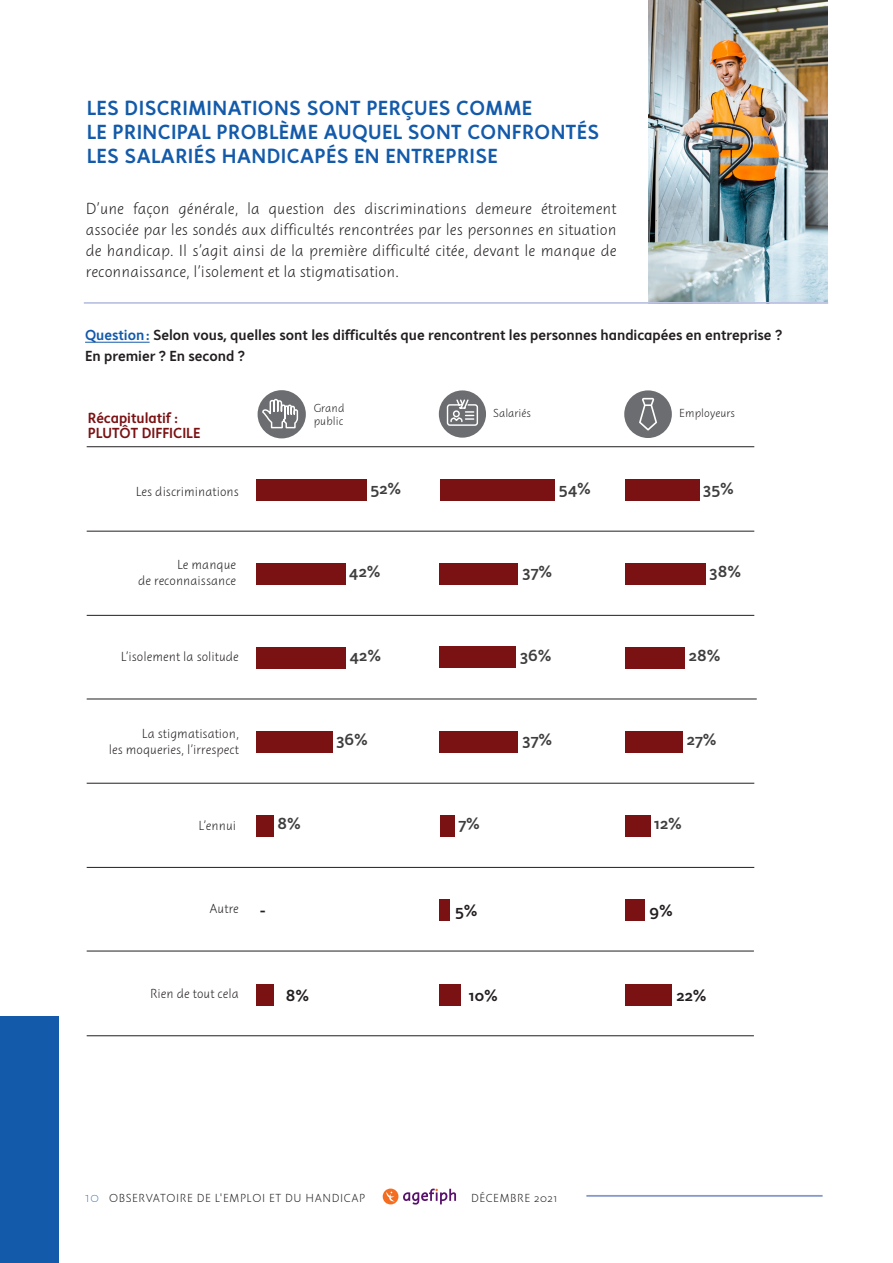
<style>
.page{position:relative;width:893px;height:1263px;background:#fff}
.page>*{position:absolute;margin:0;border:0;box-sizing:border-box;transform-origin:0 0}
.t1{font:21px/24px "Instant W01 4 Slow";letter-spacing:.02em;color:#135aaa}
.t2{font:16.5px/21px "Instant W01 2 Quick";color:#231f20;text-align:justify}
.t3{font:16.5px "Instant W01 4 Slow";letter-spacing:.02em;color:#3e3e3f}
.t4{font:16.5px "Instant W01 4 Slow";color:#231f20}
.t5{font:15px/21px "Instant W01 4 Slow";color:#231f20}
.t6{font:15px/15px "Instant W01 4 Slow";color:#7a1113}
.t7{font:13.5px/15.5px "Instant W01 2 Quick";color:#231f20;text-align:right}
.t8{font:12px "Instant W01 2 Quick";letter-spacing:.05em;color:#231f20}
.t9{font:12px/13.5px "Instant W01 2 Quick";color:#231f20}
.s1{color:#135aaa}
.s2{font-family:"Instant W01 1 Vivid";font-size:15px;color:#135aaa}
</style>
<div class="page">
<img style="left:648px;top:0;width:180px;height:302px">
<hr style="left:84px;top:302px;width:744px;height:2px;background:#bdc5e3">
<hr style="left:85px;top:342px;width:65px;height:1px;background:#135aaa">
<div style="left:256px;top:647px;width:90px;height:21px;background:#7a1113"></div>
<div style="left:440px;top:646px;width:76px;height:21px;background:#7a1113"></div>
<div style="left:625px;top:647px;width:59px;height:21px;background:#7a1113"></div>
<div style="left:256px;top:731px;width:77px;height:21px;background:#7a1113"></div>
<div style="left:440px;top:731px;width:78px;height:21px;background:#7a1113"></div>
<div style="left:625px;top:731px;width:57px;height:21px;background:#7a1113"></div>
<div style="left:256px;top:815px;width:17px;height:21px;background:#7a1113"></div>
<div style="left:440px;top:815px;width:14px;height:21px;background:#7a1113"></div>
<div style="left:625px;top:815px;width:25px;height:21px;background:#7a1113"></div>
<div style="left:440px;top:899px;width:10px;height:21px;background:#7a1113"></div>
<div style="left:625px;top:899px;width:19px;height:21px;background:#7a1113"></div>
<div style="left:256px;top:985px;width:17px;height:21px;background:#7a1113"></div>
<div style="left:440px;top:985px;width:21px;height:21px;background:#7a1113"></div>
<div style="left:625px;top:985px;width:47px;height:21px;background:#7a1113"></div>
<hr style="left:87px;top:783px;width:667px;height:1px;background:#231f20">
<hr style="left:87px;top:531px;width:667px;height:1px;background:#231f20">
<hr style="left:87px;top:446px;width:667px;height:1px;background:#231f20">
<hr style="left:87px;top:867px;width:667px;height:1px;background:#231f20">
<hr style="left:87px;top:615px;width:667px;height:1px;background:#231f20">
<hr style="left:87px;top:951px;width:667px;height:1px;background:#231f20">
<hr style="left:87px;top:699px;width:670px;height:1px;background:#231f20">
<hr style="left:87px;top:1035px;width:667px;height:1px;background:#231f20">
<div style="left:256px;top:480px;width:111px;height:21px;background:#7a1113"></div>
<div style="left:440px;top:480px;width:114px;height:21px;background:#7a1113"></div>
<div style="left:625px;top:480px;width:74px;height:21px;background:#7a1113"></div>
<div style="left:256px;top:563px;width:90px;height:21px;background:#7a1113"></div>
<div style="left:440px;top:563px;width:78px;height:21px;background:#7a1113"></div>
<div style="left:625px;top:563px;width:81px;height:21px;background:#7a1113"></div>
<div style="left:0;top:1017px;width:59px;height:246px;background:#135aaa"></div>
<div style="left:439px;top:390px;width:47px;height:48px;background:#6c6d70;border-radius:50%"></div>
<svg style="left:446px;top:399px;width:32px;height:27px"></svg>
<div style="left:624px;top:390px;width:48px;height:48px;background:#6c6d70;border-radius:50%"></div>
<svg style="left:639px;top:398px;width:18px;height:33px"></svg>
<div style="left:258px;top:390px;width:48px;height:48px;background:#6c6d70;border-radius:50%"></div>
<svg style="left:261px;top:398px;width:38px;height:31px"></svg>
<hr style="left:586px;top:1195px;width:237px;height:2px;background:#8698cd">
<svg style="left:383px;top:1188px;width:73px;height:16px"></svg>
<hr style="left:892px;top:0;width:1px;height:1263px;background:#231f20">
<p class="t1" style="left:87px;top:96px;width:514px">LES DISCRIMINATIONS SONT PERÇUES COMME<br>LE PRINCIPAL PROBLÈME AUQUEL SONT CONFRONTÉS<br>LES SALARIÉS HANDICAPÉS EN ENTREPRISE</p>
<p class="t2" style="left:86px;top:198px;width:532px">D’une façon générale, la question des discriminations demeure étroitement associée par les sondés aux difficultés rencontrées par les personnes en situation de handicap. Il s’agit ainsi de la première difficulté citée, devant le manque de reconnaissance, l’isolement et la stigmatisation.</p>
<p class="t5" style="left:85px;top:324px;width:698px"><span class="s1">Question:</span> Selon vous, quelles sont les difficultés que rencontrent les personnes handicapées en entreprise ?<br>En premier ? En second ?</p>
<p class="t6" style="left:88px;top:410px;width:114px">Récapitulatif :<br>PLUTÔT DIFFICILE</p>
<p class="t9" style="left:314px;top:401px;width:32px">Grand public</p>
<p class="t9" style="left:493px;top:407px;width:39px">Salariés</p>
<p class="t9" style="left:679px;top:407px;width:57px">Employeurs</p>
<p class="t7" style="left:136px;top:484px;width:105px">Les discriminations</p>
<p class="t3" style="left:370px;top:479px;width:32px">52%</p>
<p class="t3" style="left:559px;top:479px;width:33px">54%</p>
<p class="t3" style="left:703px;top:479px;width:32px">35%</p>
<p class="t7" style="left:138px;top:557px;width:100px">Le manque<br>de reconnaissance</p>
<p class="t3" style="left:349px;top:562px;width:32px">42%</p>
<p class="t3" style="left:523px;top:562px;width:31px">37%</p>
<p class="t3" style="left:710px;top:562px;width:33px">38%</p>
<p class="t7" style="left:121px;top:649px;width:120px">L’isolement la solitude</p>
<p class="t3" style="left:350px;top:646px;width:32px">42%</p>
<p class="t3" style="left:520px;top:646px;width:33px">36%</p>
<p class="t3" style="left:689px;top:646px;width:33px">28%</p>
<p class="t7" style="left:109px;top:726px;width:132px">La stigmatisation,<br>les moqueries, l’irrespect</p>
<p class="t3" style="left:336px;top:730px;width:33px">36%</p>
<p class="t3" style="left:523px;top:730px;width:31px">37%</p>
<p class="t3" style="left:687px;top:730px;width:31px">27%</p>
<p class="t7" style="left:199px;top:818px;width:39px">L’ennui</p>
<p class="t3" style="left:278px;top:814px;width:24px">8%</p>
<p class="t3" style="left:458px;top:814px;width:23px">7%</p>
<p class="t3" style="left:654px;top:814px;width:29px">12%</p>
<p class="t7" style="left:209px;top:901px;width:31px">Autre</p>
<p class="t4" style="left:260px;top:901px;width:7px">-</p>
<p class="t4" style="left:455px;top:901px;width:24px">5%</p>
<p class="t4" style="left:649px;top:901px;width:25px">9%</p>
<p class="t7" style="left:150px;top:986px;width:90px">Rien de tout cela</p>
<p class="t4" style="left:286px;top:986px;width:24px">8%</p>
<p class="t4" style="left:469px;top:986px;width:30px">10%</p>
<p class="t4" style="left:676px;top:986px;width:31px">22%</p>
<p class="t8" style="left:85px;top:1191px;width:281px"><span class="s2">10</span> OBSERVATOIRE DE L'EMPLOI ET DU HANDICAP</p>
<p class="t8" style="left:471px;top:1191px;width:88px">DÉCEMBRE 2021</p>
</div>
